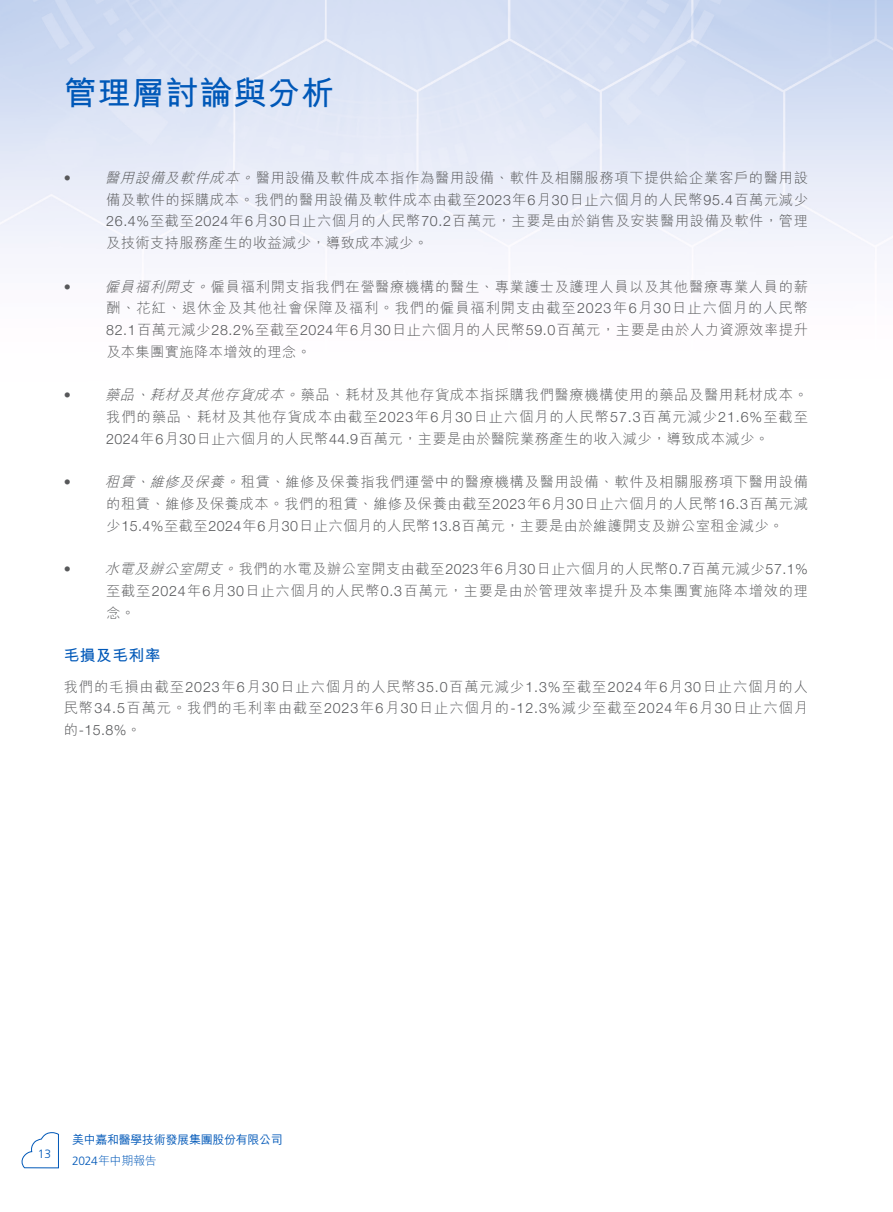
<style>
.page{position:relative;width:893px;height:1212px;background:#fff}
.page>*{position:absolute;margin:0;border:0;box-sizing:border-box;transform-origin:0 0}
.t1{font:700 33px "M Hei HK";letter-spacing:.03em;color:#0058b8}
.t2{font:700 15.75px "M Hei HK";letter-spacing:.03em;color:#0058b8}
.t3{font:300 14.25px/21.8px "M Hei HK";letter-spacing:.05em;color:#57585a}
.t4{font:300 14.25px/21.8px "M Hei HK";letter-spacing:.03em;color:#57585a}
.t5{font:italic 300 14.25px "M Hei HK";color:#57585a}
.t6{font:300 14.25px "Helvetica Neue LT Std";color:#57585a}
.t7{font:500 12px "M Hei HK";letter-spacing:-.025em;color:#0058b8}
.t8{font:300 12px "M Hei HK";letter-spacing:-.025em;color:#0058b8}
.t9{font:300 12px "Frutiger LT Std";color:#0058b8}
.s1{font-style:italic}
.s2{font-family:"Helvetica Neue LT Std"}
.s3{font-family:"M Hei HK"}
.s4{font-family:"Frutiger LT Std"}
</style>
<div class="page">
<img style="left:0;top:0;width:893px;height:1169px">
<svg style="left:21px;top:1132px;width:38px;height:36px"></svg>
<h1 class="t1" style="left:64px;top:69px;width:272px">管理層討論與分析</h1>
<p class="t6" style="left:64px;top:169px;width:9px">•</p>
<p class="t3" style="left:239px;top:166px;width:570px"><span class="s1">。</span>醫用設備及軟件成本指作為醫用設備、軟件及相關服務項下提供給企業客戶的醫用設</p>
<p class="t5" style="left:105px;top:170px;width:139px">醫用設備及軟件成本</p>
<p class="t6" style="left:64px;top:278px;width:9px">•</p>
<p class="t3" style="left:106px;top:188px;width:703px;text-align:justify">備及軟件的採購成本。我們的醫用設備及軟件成本由截至<span class="s2">2023</span>年<span class="s2">6</span>月<span class="s2">30</span>日止六個月的人民幣<span class="s2">95.4</span>百萬元減少<span class="s2">26.4%</span>至截至<span class="s2">2024</span>年<span class="s2">6</span>月<span class="s2">30</span>日止六個月的人民幣<span class="s2">70.2</span>百萬元，主要是由於銷售及安裝醫用設備及軟件，管理及技術支持服務產生的收益減少，導致成本減少。</p>
<p class="t3" style="left:195px;top:275px;width:615px"><span class="s1">。</span>僱員福利開支指我們在營醫療機構的醫生、專業護士及護理人員以及其他醫療專業人員的薪</p>
<p class="t5" style="left:105px;top:279px;width:94px">僱員福利開支</p>
<p class="t6" style="left:64px;top:387px;width:9px">•</p>
<p class="t3" style="left:106px;top:297px;width:703px;text-align:justify">酬、花紅、退休金及其他社會保障及福利。我們的僱員福利開支由截至<span class="s2">2023</span>年<span class="s2">6</span>月<span class="s2">30</span>日止六個月的人民幣<span class="s2">82.1</span>百萬元減少<span class="s2">28.2%</span>至截至<span class="s2">2024</span>年<span class="s2">6</span>月<span class="s2">30</span>日止六個月的人民幣<span class="s2">59.0</span>百萬元，主要是由於人力資源效率提升及本集團實施降本增效的理念。</p>
<p class="t3" style="left:284px;top:384px;width:525px"><span class="s1">。</span>藥品、耗材及其他存貨成本指採購我們醫療機構使用的藥品及醫用耗材成本。</p>
<p class="t5" style="left:150px;top:388px;width:139px">耗材及其他存貨成本</p>
<p class="t5" style="left:105px;top:388px;width:34px">藥品</p>
<p class="t5" style="left:135px;top:388px;width:20px">、</p>
<p class="t6" style="left:64px;top:474px;width:9px">•</p>
<p class="t4" style="left:106px;top:406px;width:703px">我們的藥品、耗材及其他存貨成本由截至<span class="s2">2023</span>年<span class="s2">6</span>月<span class="s2">30</span>日止六個月的人民幣<span class="s2">57.3</span>百萬元減少<span class="s2">21.6%</span>至截至<br><span class="s2">2024</span>年<span class="s2">6</span>月<span class="s2">30</span>日止六個月的人民幣<span class="s2">44.9</span>百萬元，主要是由於醫院業務產生的收入減少，導致成本減少。</p>
<p class="t3" style="left:224px;top:471px;width:585px"><span class="s1">。</span>租賃、維修及保養指我們運營中的醫療機構及醫用設備、軟件及相關服務項下醫用設備</p>
<p class="t5" style="left:150px;top:475px;width:79px">維修及保養</p>
<p class="t5" style="left:105px;top:475px;width:34px">租賃</p>
<p class="t5" style="left:135px;top:475px;width:20px">、</p>
<p class="t6" style="left:64px;top:561px;width:9px">•</p>
<p class="t3" style="left:106px;top:493px;width:703px">的租賃、維修及保養成本。我們的租賃、維修及保養由截至<span class="s2">2023</span>年<span class="s2">6</span>月<span class="s2">30</span>日止六個月的人民幣<span class="s2">16.3</span>百萬元減少<span class="s2">15.4%</span>至截至<span class="s2">2024</span>年<span class="s2">6</span>月<span class="s2">30</span>日止六個月的人民幣<span class="s2">13.8</span>百萬元，主要是由於維護開支及辦公室租金減少。</p>
<p class="t3" style="left:223px;top:558px;width:587px"><span class="s1">。</span>我們的水電及辦公室開支由截至<span class="s2">2023</span>年<span class="s2">6</span>月<span class="s2">30</span>日止六個月的人民幣<span class="s2">0.7</span>百萬元減少<span class="s2">57.1%</span></p>
<p class="t5" style="left:105px;top:562px;width:123px">水電及辦公室開支</p>
<p class="t3" style="left:106px;top:580px;width:703px">至截至<span class="s2">2024</span>年<span class="s2">6</span>月<span class="s2">30</span>日止六個月的人民幣<span class="s2">0.3</span>百萬元，主要是由於管理效率提升及本集團實施降本增效的理念。</p>
<p class="t2" style="left:64px;top:644px;width:98px">毛損及毛利率</p>
<p class="t3" style="left:64px;top:675px;width:746px">我們的毛損由截至<span class="s2">2023</span>年<span class="s2">6</span>月<span class="s2">30</span>日止六個月的人民幣<span class="s2">35.0</span>百萬元減少<span class="s2">1.3%</span>至截至<span class="s2">2024</span>年<span class="s2">6</span>月<span class="s2">30</span>日止六個月的人民幣<span class="s2">34.5</span>百萬元。我們的毛利率由截至<span class="s2">2023</span>年<span class="s2">6</span>月<span class="s2">30</span>日止六個月的<span class="s2">-12.3%</span>減少至截至<span class="s2">2024</span>年<span class="s2">6</span>月<span class="s2">30</span>日止六個月</p>
<p class="t6" style="left:64px;top:721px;width:79px"><span class="s3">的</span>-15.8%<span class="s3">。</span></p>
<p class="t9" style="left:38px;top:1147px;width:15px">13</p>
<p class="t7" style="left:72px;top:1131px;width:212px">美中嘉和醫學技術發展集團股份有限公司</p>
<p class="t8" style="left:72px;top:1155px;width:86px"><span class="s4">2024</span>年中期報告</p>
</div>
